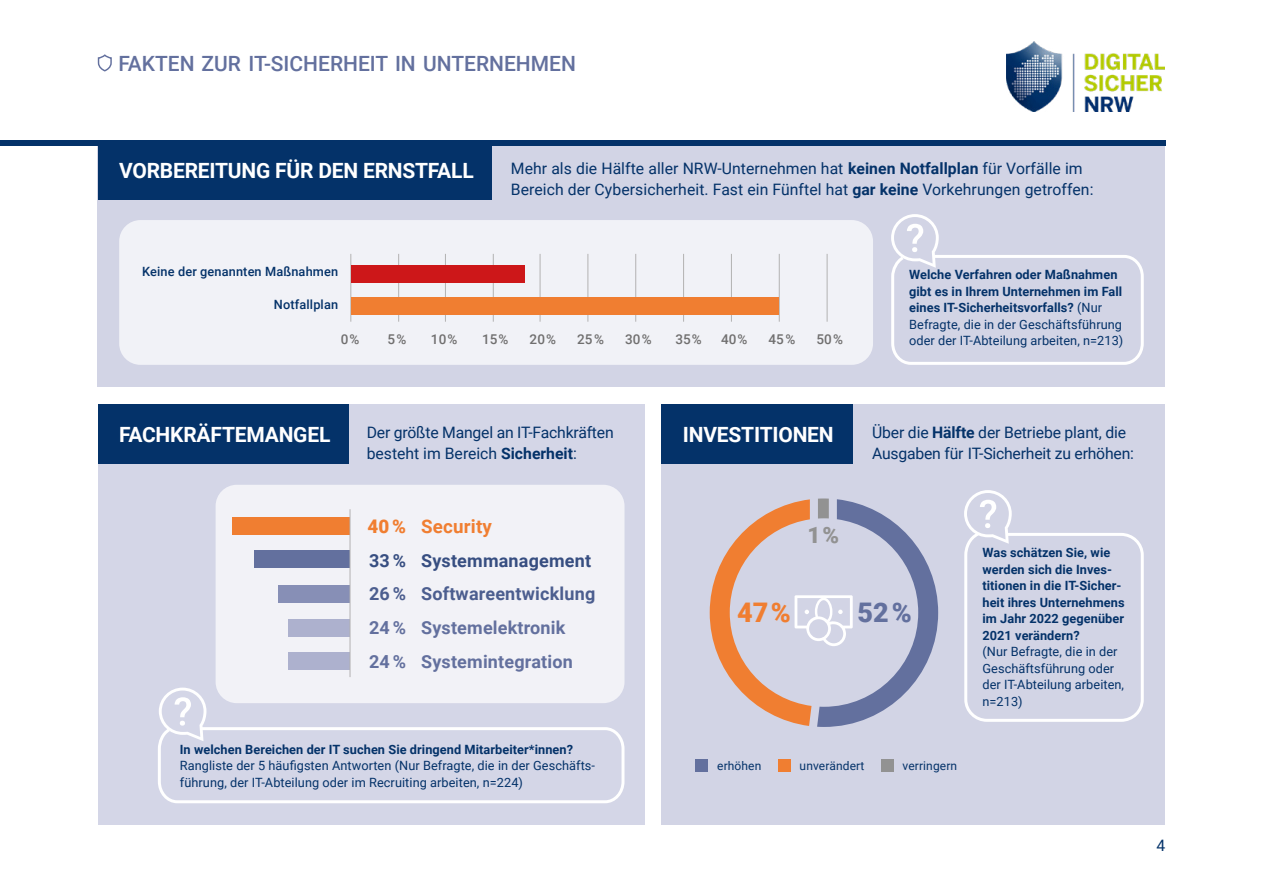
<style>
.page{position:relative;width:1263px;height:893px;background:#fff}
.page>*{position:absolute;margin:0;border:0;box-sizing:border-box;transform-origin:0 0}
.t1{font:64.65px "Gcon";color:#fff}
.t2{font:900 27px "Roboto";color:#f07e31}
.t3{font:900 27px "Roboto";color:#63709e}
.t4{font:900 22.5px "Roboto";color:#929292}
.t5{font:700 21px "Roboto";letter-spacing:-.01em;color:#fff}
.t6{font:500 21px "Roboto";color:#63709e}
.t7{font:700 18.75px "Roboto";letter-spacing:.01em;color:#f07e31}
.t8{font:900 18.75px "Roboto";color:#f07e31}
.t9{font:700 18px/33.8px "Roboto";letter-spacing:.01em;color:#63709e}
.t10{font:700 18px "Roboto";letter-spacing:.01em;color:#4c5e8f}
.t11{font:700 18px "Roboto";letter-spacing:.01em;color:#374e81}
.t12{font:15.75px/21px "Roboto";color:#043269}
.t13{font:500 13.5px "Roboto";letter-spacing:.01em;color:#706f6f}
.t14{font:700 12.75px/16.5px "Roboto";letter-spacing:.005em;color:#043269}
.t15{font:12.75px/16.5px "Roboto";letter-spacing:.005em;color:#043269}
.t16{font:500 12.75px "Roboto";letter-spacing:.01em;color:#043269}
.t17{font:12px "Roboto";letter-spacing:.01em;color:#043269}
.s1{font-weight:700}
.s2{font-weight:400}
</style>
<div class="page">
<div style="left:98px;top:140px;width:1067px;height:247px;background:#d2d4e5"></div>
<div style="left:119px;top:220px;width:754px;height:145px;background:#f1f2f7;border-radius:21px"></div>
<div style="left:98px;top:404px;width:547px;height:421px;background:#d4d6e7"></div>
<div style="left:216px;top:485px;width:408px;height:218px;background:#f2f2f7;border-radius:21px"></div>
<div style="left:662px;top:404px;width:503px;height:421px;background:#d2d4e5"></div>
<svg style="left:891px;top:214px;width:253px;height:151px"></svg>
<svg style="left:158px;top:688px;width:467px;height:116px"></svg>
<svg style="left:964px;top:490px;width:180px;height:232px"></svg>
<div style="left:695px;top:759px;width:13px;height:13px;background:#63709e"></div>
<div style="left:778px;top:759px;width:13px;height:13px;background:#f07e31"></div>
<div style="left:881px;top:759px;width:13px;height:13px;background:#929292"></div>
<div style="left:232px;top:517px;width:118px;height:17px;background:#f07e31"></div>
<div style="left:255px;top:550px;width:95px;height:17px;background:#63709e"></div>
<div style="left:278px;top:585px;width:72px;height:17px;background:#878fb6"></div>
<div style="left:289px;top:619px;width:61px;height:17px;background:#adb1ce"></div>
<div style="left:289px;top:652px;width:61px;height:17px;background:#adb1ce"></div>
<hr style="left:350px;top:509px;width:1px;height:168px;background:#b3b2b2">
<hr style="left:398px;top:254px;width:1px;height:68px;background:#b3b2b2">
<hr style="left:445px;top:254px;width:1px;height:68px;background:#b3b2b2">
<hr style="left:493px;top:254px;width:1px;height:68px;background:#b3b2b2">
<hr style="left:540px;top:254px;width:1px;height:68px;background:#b3b2b2">
<hr style="left:587px;top:254px;width:1px;height:68px;background:#b3b2b2">
<hr style="left:635px;top:254px;width:1px;height:68px;background:#b3b2b2">
<hr style="left:683px;top:254px;width:1px;height:68px;background:#b3b2b2">
<hr style="left:731px;top:254px;width:1px;height:68px;background:#b3b2b2">
<hr style="left:779px;top:254px;width:1px;height:68px;background:#b3b2b2">
<hr style="left:827px;top:254px;width:1px;height:68px;background:#b3b2b2">
<hr style="left:350px;top:254px;width:1px;height:68px;background:#b3b2b2">
<div style="left:351px;top:297px;width:428px;height:17px;background:#f07e31"></div>
<div style="left:351px;top:265px;width:173px;height:17px;background:#cd1719"></div>
<svg style="left:817px;top:498px;width:121px;height:229px"></svg>
<svg style="left:710px;top:499px;width:101px;height:227px"></svg>
<div style="left:98px;top:404px;width:251px;height:59px;background:#043269"></div>
<div style="left:662px;top:404px;width:191px;height:59px;background:#043269"></div>
<div style="left:98px;top:140px;width:394px;height:60px;background:#043269"></div>
<svg style="left:97px;top:54px;width:15px;height:18px"></svg>
<img style="left:1006px;top:42px;width:159px;height:70px">
<div style="left:0;top:140px;width:1165px;height:5px;background:#043269"></div>
<h3 class="t6" style="left:118px;top:49px;width:459px">FAKTEN ZUR IT-SICHERHEIT IN UNTERNEHMEN</h3>
<h3 class="t5" style="left:119px;top:156px;width:356px">VORBEREITUNG FÜR DEN ERNSTFALL</h3>
<p class="t12" style="left:511px;top:157px;width:584px">Mehr als die Hälfte aller NRW-Unternehmen hat <span class="s1">keinen Notfallplan</span> für Vorfälle im<br>Bereich der Cybersicherheit. Fast ein Fünftel hat <span class="s1">gar keine</span> Vorkehrungen getroffen:</p>
<p class="t16" style="left:142px;top:263px;width:197px">Keine der genannten Maßnahmen</p>
<p class="t16" style="left:274px;top:296px;width:66px">Notfallplan</p>
<p class="t13" style="left:341px;top:330px;width:20px">0%</p>
<p class="t13" style="left:387px;top:330px;width:20px">5%</p>
<p class="t13" style="left:431px;top:330px;width:28px">10%</p>
<p class="t13" style="left:482px;top:330px;width:28px">15%</p>
<p class="t13" style="left:530px;top:330px;width:28px">20%</p>
<p class="t13" style="left:577px;top:330px;width:28px">25%</p>
<p class="t13" style="left:625px;top:330px;width:28px">30%</p>
<p class="t13" style="left:675px;top:330px;width:28px">35%</p>
<p class="t13" style="left:721px;top:330px;width:28px">40%</p>
<p class="t13" style="left:768px;top:330px;width:28px">45%</p>
<p class="t13" style="left:816px;top:330px;width:28px">50%</p>
<p class="t14" style="left:909px;top:266px;width:216px">Welche Verfahren oder Maßnahmen gibt es in Ihrem Unternehmen im Fall eines IT-Sicherheitsvorfalls? <span class="s2">(Nur Befragte, die in der Geschäftsführung oder der IT-Abteilung arbeiten, n=213)</span></p>
<h3 class="t5" style="left:119px;top:419px;width:213px">FACHKRÄFTEMANGEL</h3>
<h3 class="t5" style="left:683px;top:419px;width:152px">INVESTITIONEN</h3>
<p class="t12" style="left:367px;top:421px;width:248px">Der größte Mangel an IT-Fachkräften besteht im Bereich <span class="s1">Sicherheit</span>:</p>
<p class="t12" style="left:872px;top:421px;width:263px">Über die <span class="s1">Hälfte</span> der Betriebe plant, die<br>Ausgaben für IT-Sicherheit zu erhöhen:</p>
<h3 class="t8" style="left:367px;top:513px;width:40px">40 %</h3>
<h3 class="t11" style="left:369px;top:547px;width:38px">33 %</h3>
<h3 class="t10" style="left:369px;top:581px;width:38px">26 %</h3>
<h3 class="t9" style="left:369px;top:610px;width:38px">24 %<br>24 %</h3>
<h3 class="t7" style="left:421px;top:513px;width:72px">Security</h3>
<h3 class="t11" style="left:421px;top:547px;width:171px">Systemmanagement</h3>
<h3 class="t10" style="left:421px;top:581px;width:176px">Softwareentwicklung</h3>
<h3 class="t9" style="left:421px;top:610px;width:153px">Systemelektronik<br>Systemintegration</h3>
<p class="t14" style="left:180px;top:740px;width:395px">In welchen Bereichen der IT suchen Sie dringend Mitarbeiter*innen?</p>
<p class="t15" style="left:180px;top:757px;width:417px">Rangliste der 5 häufigsten Antworten (Nur Befragte, die in der Geschäfts‑ führung, der IT-Abteilung oder im Recruiting arbeiten, n=224)</p>
<h3 class="t4" style="left:807px;top:519px;width:33px">1 %</h3>
<h1 class="t1" style="left:791px;top:585px;width:66px">p</h1>
<h2 class="t2" style="left:737px;top:594px;width:55px">47 %</h2>
<h2 class="t3" style="left:857px;top:594px;width:56px">52 %</h2>
<p class="t17" style="left:717px;top:757px;width:46px">erhöhen</p>
<p class="t17" style="left:800px;top:757px;width:66px">unverändert</p>
<p class="t17" style="left:902px;top:757px;width:56px">verringern</p>
<p class="t14" style="left:982px;top:544px;width:144px">Was schätzen Sie, wie werden sich die Inves‑ titionen in die IT-Sicher‑ heit ihres Unternehmens im Jahr 2022 gegenüber<br>2021 verändern?</p>
<p class="t15" style="left:982px;top:643px;width:143px">(Nur Befragte, die in der<br>Geschäftsführung oder der IT-Abteilung arbeiten, n=213)</p>
<p class="t12" style="left:1156px;top:835px;width:10px">4</p>
</div>
